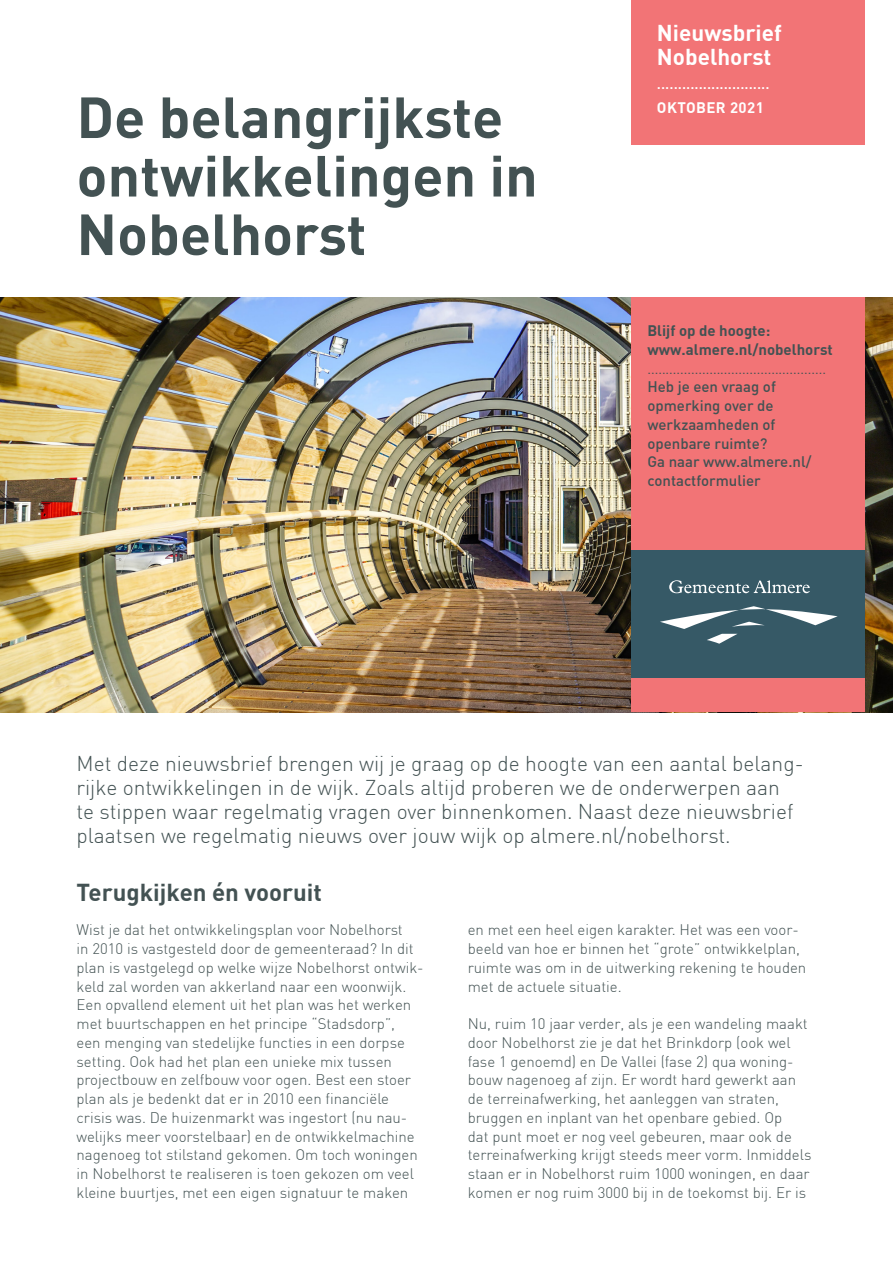
<style>
.page{position:relative;width:893px;height:1263px;background:#fff}
.page>*{position:absolute;margin:0;border:0;box-sizing:border-box;transform-origin:0 0}
.Titel{font:700 57px "DIN";color:#435253}
.Kop{font:700 24px "DIN";color:#435253}
.t1{font:700 22.5px "DIN";color:#fff}
.Intro{font:300 21px/24px "DIN";color:#435253}
.t2{font:300 15px/18.8px "DIN";color:#435253}
.t3{font:500 15px/18.8px "DIN";color:#435253}
.t4{font:700 15px "DIN";color:#435253}
.t5{font:500 15px "DIN";color:#fff}
.t6{font:700 15px "DIN";letter-spacing:.025em;color:#fff}
.t7{font:13.5px "DIN";color:#435253}
</style>
<div class="page">
<div style="left:631px;top:0;width:234px;height:145px;background:#f27476"></div>
<img style="left:0;top:298px;width:893px;height:414px">
<div style="left:631px;top:298px;width:234px;height:414px;background:#f27476"></div>
<div style="left:631px;top:550px;width:234px;height:127px;background:#365966"></div>
<svg style="left:669px;top:580px;width:141px;height:13px"></svg>
<svg style="left:660px;top:606px;width:178px;height:38px"></svg>
<p class="Titel" style="left:77px;top:80px;width:428px">De belangrijkste</p>
<p class="Titel" style="left:77px;top:139px;width:463px">ontwikkelingen in</p>
<p class="Titel" style="left:77px;top:197px;width:291px">Nobelhorst</p>
<p class="t1" style="left:657px;top:18px;width:126px">Nieuwsbrief</p>
<p class="t1" style="left:657px;top:42px;width:116px">Nobelhorst</p>
<p class="t5" style="left:657px;top:74px;width:114px">...........................</p>
<p class="t6" style="left:657px;top:98px;width:108px">OKTOBER 2021</p>
<p class="t4" style="left:647px;top:321px;width:124px">Blijf op de hoogte:</p>
<p class="t4" style="left:647px;top:340px;width:187px">www.almere.nl/nobelhorst</p>
<p class="t7" style="left:647px;top:360px;width:180px">.................................................</p>
<p class="t3" style="left:647px;top:377px;width:130px">Heb je een vraag of opmerking over de werkzaamheden of openbare ruimte?</p>
<p class="t3" style="left:647px;top:452px;width:166px">Ga naar www.almere.nl/ contactformulier</p>
<p class="Intro" style="left:77px;top:751px;width:729px">Met deze nieuwsbrief brengen wij je graag op de hoogte van een aantal belang&shy;rijke ontwikkelingen in de wijk. Zoals altijd proberen we de onderwerpen aan<br>te stippen waar regelmatig vragen over binnenkomen. Naast deze nieuwsbrief plaatsen we regelmatig nieuws over jouw wijk op almere.nl/nobelhorst.</p>
<p class="Kop" style="left:77px;top:877px;width:247px">Terugkijken én vooruit</p>
<p class="t2" style="left:77px;top:920px;width:349px">Wist je dat het ontwikkelingsplan voor Nobelhorst<br>in 2010 is vastgesteld door de gemeenteraad? In dit plan is vastgelegd op welke wijze Nobelhorst ontwik&shy;keld zal worden van akkerland naar een woonwijk.<br>Een opvallend element uit het plan was het werken met buurtschappen en het principe “Stadsdorp”,<br>een menging van stedelijke functies in een dorpse setting. Ook had het plan een unieke mix tussen projectbouw en zelfbouw voor ogen. Best een stoer plan als je bedenkt dat er in 2010 een financiële crisis was. De huizenmarkt was ingestort (nu nau&shy;welijks meer voorstelbaar) en de ontwikkelmachine nagenoeg tot stilstand gekomen. Om toch woningen in Nobelhorst te realiseren is toen gekozen om veel kleine buurtjes, met een eigen signatuur te maken</p>
<p class="t2" style="left:468px;top:920px;width:340px">en met een heel eigen karakter. Het was een voor&shy;beeld van hoe er binnen het “grote” ontwikkelplan, ruimte was om in de uitwerking rekening te houden met de actuele situatie.</p>
<p class="t2" style="left:468px;top:1014px;width:345px">Nu, ruim 10 jaar verder, als je een wandeling maakt door Nobelhorst zie je dat het Brinkdorp (ook wel fase 1 genoemd) en De Vallei (fase 2) qua woning&shy;bouw nagenoeg af zijn. Er wordt hard gewerkt aan de terreinafwerking, het aanleggen van straten, bruggen en inplant van het openbare gebied. Op<br>dat punt moet er nog veel gebeuren, maar ook de terreinafwerking krijgt steeds meer vorm. Inmiddels staan er in Nobelhorst ruim 1000 woningen, en daar komen er nog ruim 3000 bij in de toekomst bij. Er is</p>
</div>
